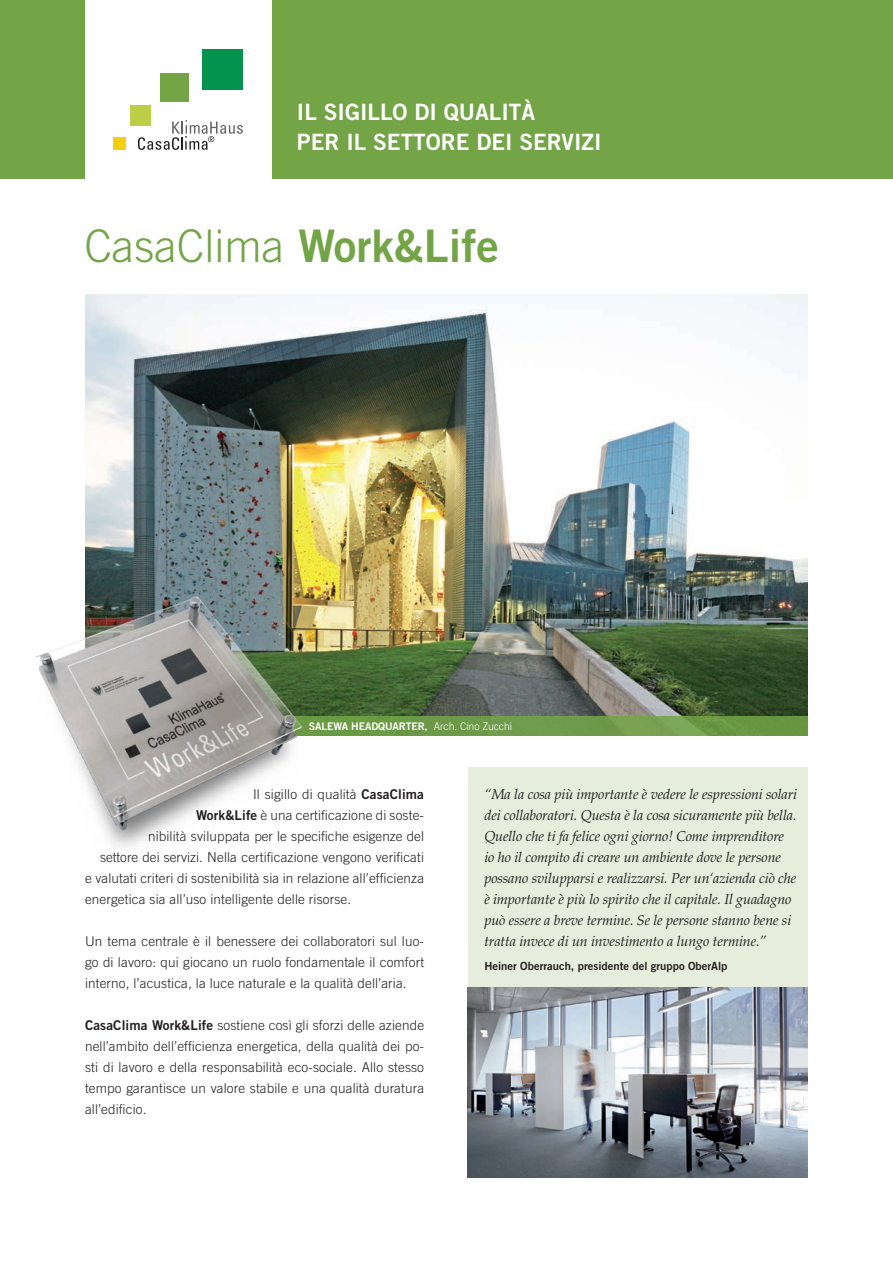
<style>
.page{position:relative;width:893px;height:1263px;background:#fff}
.page>*{position:absolute;margin:0;border:0;box-sizing:border-box;transform-origin:0 0}
.t1{font:300 45px "Trade Gothic";color:#73a547}
.t2{font:22.5px/30px "Trade Gothic Bold Two";color:#fff}
.t3{font:italic 14.25px/21px "Palatino";letter-spacing:-.01em;color:#231f20}
.t4{font:300 13.5px/21px "Trade Gothic";letter-spacing:.01em;color:#231f20;text-align:justify}
.t5{font:11.25px "Trade Gothic Bold Two";color:#231f20}
.t6{font:10.5px "Trade Gothic Bold Two";letter-spacing:-.01em;color:#fff}
.s1{font-family:"Trade Gothic Bold Two";font-weight:400}
.s2{font-family:"Trade Gothic";font-weight:300}
</style>
<div class="page">
<div style="left:0;top:0;width:893px;height:178px;background:#73a547"></div>
<div style="left:85px;top:0;width:186px;height:192px;background:#fff"></div>
<div style="left:114px;top:138px;width:12px;height:12px;background:#f3cf10"></div>
<div style="left:130px;top:106px;width:20px;height:20px;background:#bcce45"></div>
<div style="left:160px;top:73px;width:29px;height:29px;background:#73a547"></div>
<div style="left:203px;top:49px;width:40px;height:41px;background:#03934e"></div>
<svg style="left:138px;top:120px;width:105px;height:30px"></svg>
<div style="left:468px;top:767px;width:339px;height:232px;background:#e6eddc"></div>
<img style="left:86px;top:295px;width:722px;height:421px">
<svg style="left:336px;top:716px;width:472px;height:20px;background:#6e9a48"></svg>
<img style="left:35px;top:573px;width:301px;height:275px">
<img style="left:468px;top:988px;width:339px;height:190px">
<p class="t2" style="left:297px;top:97px;width:306px">IL SIGILLO DI QUALITÀ<br>PER IL SETTORE DEI SERVIZI</p>
<p class="t1" style="left:84px;top:219px;width:416px">CasaClima <span class="s1">Work&amp;Life</span></p>
<p class="t6" style="left:309px;top:719px;width:205px">SALEWA HEADQUARTER, <span class="s2">Arch. Cino Zucchi</span></p>
<p class="t4" style="left:253px;top:783px;width:172px">Il sigillo di qualità <span class="s1">CasaClima</span></p>
<p class="t4" style="left:196px;top:804px;width:230px"><span class="s1">Work&amp;Life</span> è una certificazione di soste-</p>
<p class="t4" style="left:148px;top:825px;width:277px">nibilità sviluppata per le specifiche esigenze del</p>
<p class="t4" style="left:100px;top:846px;width:326px">settore dei servizi. Nella certificazione vengono verificati</p>
<p class="t4" style="left:85px;top:867px;width:341px">e valutati criteri di sostenibilità sia in relazione all’efficienza</p>
<p class="t4" style="left:85px;top:888px;width:268px">energetica sia all’uso intelligente delle risorse.</p>
<p class="t4" style="left:85px;top:930px;width:341px">Un tema centrale è il benessere dei collaboratori sul luo&shy;go di lavoro: qui giocano un ruolo fondamentale il comfort interno, l’acustica, la luce naturale e la qualità dell’aria.</p>
<p class="t4" style="left:85px;top:1014px;width:341px"><span class="s1">CasaClima Work&amp;Life</span> sostiene così gli sforzi delle aziende nell’ambito dell’efficienza energetica, della qualità dei po&shy;sti di lavoro e della responsabilità eco-sociale. Allo stesso tempo garantisce un valore stabile e una qualità duratura all’edificio.</p>
<p class="t3" style="left:484px;top:783px;width:314px">“Ma la cosa più importante è vedere le espressioni solari dei collaboratori. Questa è la cosa sicuramente più bella.<br>Quello che ti fa felice ogni giorno! Come imprenditore io ho il compito di creare un ambiente dove le persone possano svilupparsi e realizzarsi. Per un‘azienda ciò che è importante è più lo spirito che il capitale. Il guadagno può essere a breve termine. Se le persone stanno bene si tratta invece di un investimento a lungo termine.”</p>
<p class="t5" style="left:484px;top:959px;width:245px">Heiner Oberrauch, presidente del gruppo OberAlp</p>
</div>
